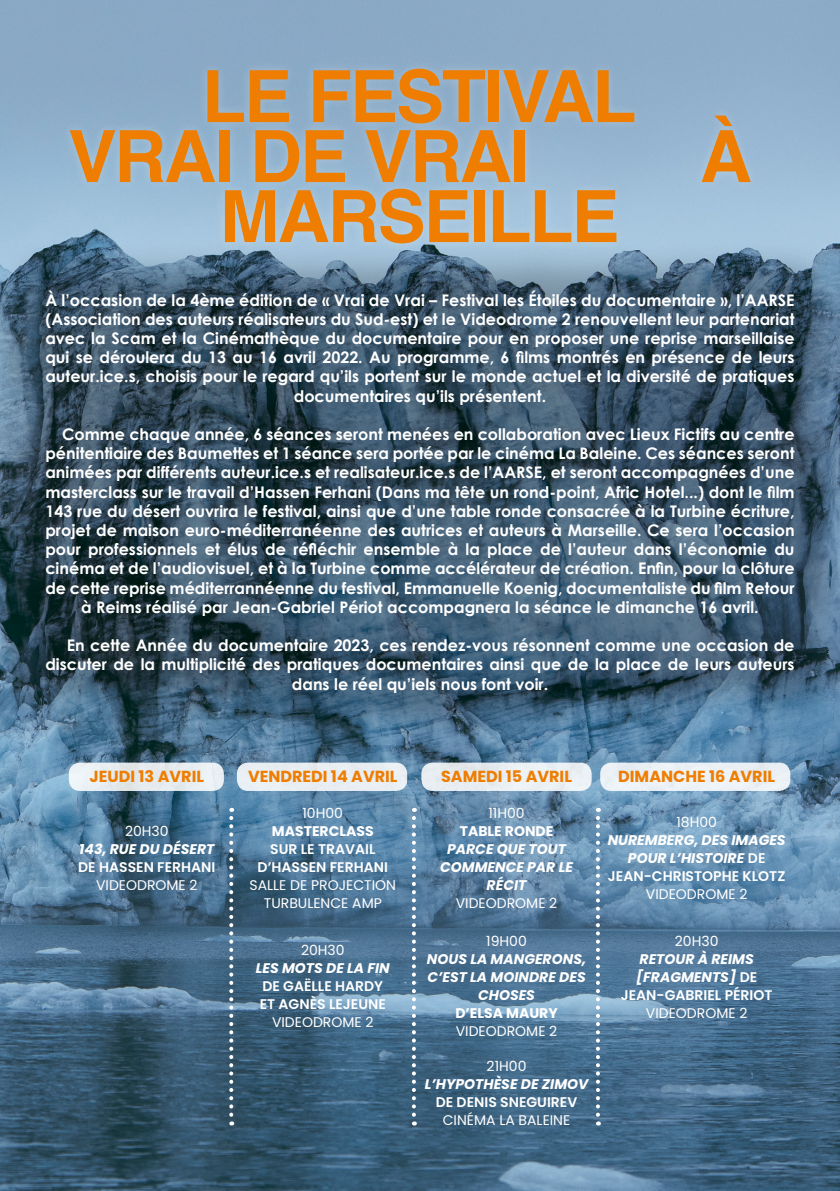
<style>
.page{position:relative;width:840px;height:1191px;background:#fff}
.page>*{position:absolute;margin:0;border:0;box-sizing:border-box;transform-origin:0 0}
.t1{font:700 72px/60px "Helvetica";letter-spacing:-.03em;color:#ef7d00}
.t2{font:700 16px/19.2px "Century Gothic";color:#fff;text-align:center}
.t3{font:700 16px "Poppins";color:#ef7d00}
.t4{font:italic 700 14px/18px "Poppins";color:#fff;text-align:center}
.t5{font:14px/18px "Poppins";color:#fff;text-align:center}
.t6{font:600 14px/18px "Poppins";color:#fff;text-align:center}
.t7{font:700 14px "Poppins";color:#fff}
.s1{font-weight:600;font-style:normal}
</style>
<div class="page">
<img style="left:0;top:0;width:839px;height:1191px">
<div style="left:61px;top:59px;width:697px;height:195px;background:#fff;opacity:.24"></div>
<div style="left:69px;top:762px;width:155px;height:29px;background:#e7ecf1;border-radius:11px"></div>
<div style="left:237px;top:762px;width:170px;height:29px;background:#e9eef3;border-radius:11px"></div>
<div style="left:421px;top:762px;width:170px;height:29px;background:#e9eff3;border-radius:11px"></div>
<div style="left:600px;top:762px;width:189px;height:29px;background:#ecf2f6;border-radius:11px"></div>
<svg style="left:229px;top:818px;width:4px;height:307px"></svg>
<svg style="left:411px;top:818px;width:4px;height:307px"></svg>
<svg style="left:595px;top:818px;width:4px;height:307px"></svg>
<div style="left:0;top:237px;width:839px;height:508px;background:#000;opacity:.27"></div>
<h1 class="t1" style="left:68px;top:68px;width:569px;text-indent:134px">LE FESTIVAL<br>VRAI DE VRAI</h1>
<h1 class="t1" style="left:219px;top:188px;width:401px">MARSEILLE</h1>
<h1 class="t1" style="left:699px;top:128px;width:53px">À</h1>
<p class="t2" style="left:45px;top:289px;width:750px">À l’occasion de la 4ème édition de « Vrai de Vrai – Festival les Étoiles du documentaire », l’AARSE (Association des auteurs réalisateurs du Sud-est) et le Videodrome 2 renouvellent leur partenariat avec la Scam et la Cinémathèque du documentaire pour en proposer une reprise marseillaise qui se déroulera du 13 au 16 avril 2022. Au programme, 6 films montrés en présence de leurs auteur.ice.s, choisis pour le regard qu’ils portent sur le monde actuel et la diversité de pratiques documentaires qu’ils présentent.</p>
<p class="t2" style="left:62px;top:424px;width:733px">Comme chaque année, 6 séances seront menées en collaboration avec Lieux Fictifs au centre</p>
<p class="t2" style="left:45px;top:443px;width:750px">pénitentiaire des Baumettes et 1 séance sera portée par le cinéma La Baleine. Ces séances seront</p>
<p class="t2" style="left:45px;top:462px;width:750px">animées par différents auteur.ice.s et realisateur.ice.s de l’AARSE, et seront accompagnées d’une</p>
<p class="t2" style="left:45px;top:481px;width:750px">masterclass sur le travail d’Hassen Ferhani (Dans ma tête un rond-point, Afric Hotel...) dont le film</p>
<p class="t2" style="left:45px;top:500px;width:750px">143 rue du désert ouvrira le festival, ainsi que d’une table ronde consacrée à la Turbine écriture,</p>
<p class="t2" style="left:45px;top:520px;width:750px">projet de maison euro-méditerranéenne des autrices et auteurs à Marseille. Ce sera l’occasion</p>
<p class="t2" style="left:45px;top:539px;width:750px">pour professionnels et élus de réfléchir ensemble à la place de l’auteur dans l’économie du</p>
<p class="t2" style="left:45px;top:558px;width:750px">cinéma et de l’audiovisuel, et à la Turbine comme accélérateur de création. Enfin, pour la clôture</p>
<p class="t2" style="left:45px;top:577px;width:750px">de cette reprise méditerrannéenne du festival, Emmanuelle Koenig, documentaliste du film Retour</p>
<p class="t2" style="left:81px;top:596px;width:678px">à Reims réalisé par Jean-Gabriel Périot accompagnera la séance le dimanche 16 avril.</p>
<p class="t2" style="left:67px;top:635px;width:728px">En cette Année du documentaire 2023, ces rendez-vous résonnent comme une occasion de</p>
<p class="t2" style="left:45px;top:654px;width:750px">discuter de la multiplicité des pratiques documentaires ainsi que de la place de leurs auteurs</p>
<p class="t2" style="left:292px;top:673px;width:257px">dans le réel qu’iels nous font voir.</p>
<p class="t3" style="left:90px;top:767px;width:116px">JEUDI 13 AVRIL</p>
<p class="t3" style="left:248px;top:767px;width:151px">VENDREDI 14 AVRIL</p>
<p class="t3" style="left:441px;top:767px;width:132px">SAMEDI 15 AVRIL</p>
<p class="t3" style="left:618px;top:767px;width:158px">DIMANCHE 16 AVRIL</p>
<p class="t5" style="left:125px;top:822px;width:45px">20H30</p>
<p class="t4" style="left:79px;top:840px;width:137px">143, RUE DU DÉSERT</p>
<p class="t6" style="left:78px;top:858px;width:139px">DE HASSEN FERHANI</p>
<p class="t5" style="left:96px;top:876px;width:103px">VIDEODROME 2</p>
<p class="t5" style="left:302px;top:804px;width:42px">10H00</p>
<p class="t7" style="left:272px;top:823px;width:103px">MASTERCLASS</p>
<p class="t6" style="left:257px;top:840px;width:132px">SUR LE TRAVAIL<br>D’HASSEN FERHANI</p>
<p class="t5" style="left:249px;top:876px;width:148px">SALLE DE PROJECTION<br>TURBULENCE AMP</p>
<p class="t5" style="left:301px;top:941px;width:45px">20H30</p>
<p class="t4" style="left:256px;top:959px;width:135px">LES MOTS DE LA FIN</p>
<p class="t6" style="left:259px;top:977px;width:128px;text-align:left">DE GAËLLE HARDY<br>ET AGNÈS LEJEUNE</p>
<p class="t5" style="left:272px;top:1013px;width:103px">VIDEODROME 2</p>
<p class="t5" style="left:488px;top:804px;width:38px">11H00</p>
<p class="t7" style="left:459px;top:823px;width:95px">TABLE RONDE</p>
<p class="t4" style="left:440px;top:840px;width:134px">PARCE QUE TOUT<br>COMMENCE PAR LE<br>RÉCIT</p>
<p class="t5" style="left:455px;top:894px;width:103px">VIDEODROME 2</p>
<p class="t5" style="left:486px;top:932px;width:42px">19H00</p>
<p class="t4" style="left:427px;top:950px;width:160px">NOUS LA MANGERONS,<br>C’EST LA MOINDRE DES<br>CHOSES</p>
<p class="t7" style="left:455px;top:1005px;width:104px">D’ELSA MAURY</p>
<p class="t5" style="left:455px;top:1022px;width:103px">VIDEODROME 2</p>
<p class="t5" style="left:486px;top:1056px;width:41px">21H00</p>
<p class="t4" style="left:424px;top:1074px;width:165px">L’HYPOTHÈSE DE ZIMOV</p>
<p class="t6" style="left:435px;top:1092px;width:143px">DE DENIS SNEGUIREV</p>
<p class="t5" style="left:442px;top:1110px;width:129px">CINÉMA LA BALEINE</p>
<p class="t5" style="left:676px;top:813px;width:42px">18H00</p>
<p class="t4" style="left:607px;top:831px;width:179px">NUREMBERG, DES IMAGES<br>POUR L’HISTOIRE <span class="s1">DE<br>JEAN-CHRISTOPHE KLOTZ</span></p>
<p class="t5" style="left:645px;top:885px;width:103px">VIDEODROME 2</p>
<p class="t5" style="left:674px;top:932px;width:45px">20H30</p>
<p class="t4" style="left:620px;top:950px;width:153px">RETOUR À REIMS [FRAGMENTS] <span class="s1">DE<br>JEAN-GABRIEL PÉRIOT</span></p>
<p class="t5" style="left:645px;top:1004px;width:103px">VIDEODROME 2</p>
</div>
